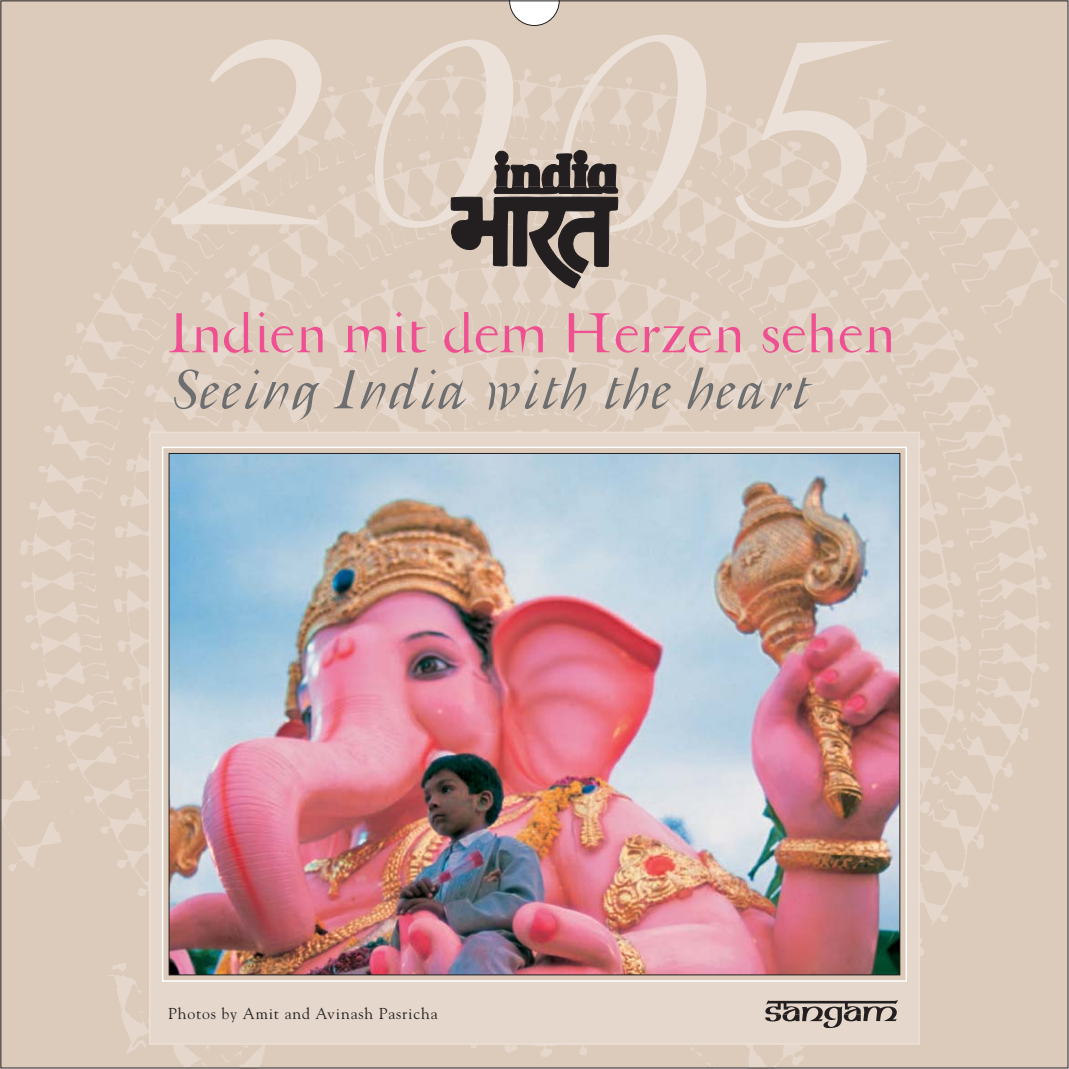
<style>
.page{position:relative;width:1069px;height:1069px;background:#fff}
.page>*{position:absolute;margin:0;border:0;box-sizing:border-box;transform-origin:0 0}
.t1{font:56px "AF Retrospecta Roman";letter-spacing:.01em;color:#ef5091}
.t2{font:italic 56px "AF Retrospecta";letter-spacing:.01em;color:#6d6e70}
.t3{font:15.75px "DSV Goudy Rg";letter-spacing:.05em;color:#231f20}
</style>
<div class="page">
<div style="left:1px;top:1px;width:1066px;height:1066px;background:#dccaba"></div>
<img style="left:3px;top:34px;width:1062px;height:1032px">
<div style="left:149px;top:431px;width:770px;height:613px;background:#e5d7cb;border:1px solid #ece1d8"></div>
<svg style="left:171px;top:39px;width:150px;height:185px"></svg>
<svg style="left:735px;top:40px;width:158px;height:188px"></svg>
<svg style="left:765px;top:1000px;width:133px;height:28px"></svg>
<svg style="left:509px;top:3px;width:50px;height:23px"></svg>
<svg style="left:375px;top:35px;width:331px;height:253px"></svg>
<svg style="left:162px;top:446px;width:744px;height:535px;fill:#dccaba"></svg>
<img style="left:171px;top:455px;width:727px;height:518px">
<h1 class="t1" style="left:168px;top:312px;width:728px">Indien mit dem Herzen sehen</h1>
<h1 class="t2" style="left:168px;top:368px;width:641px">Seeing India with the heart</h1>
<p class="t3" style="left:168px;top:1008px;width:271px">Photos by Amit and Avinash Pasricha</p>
</div>
